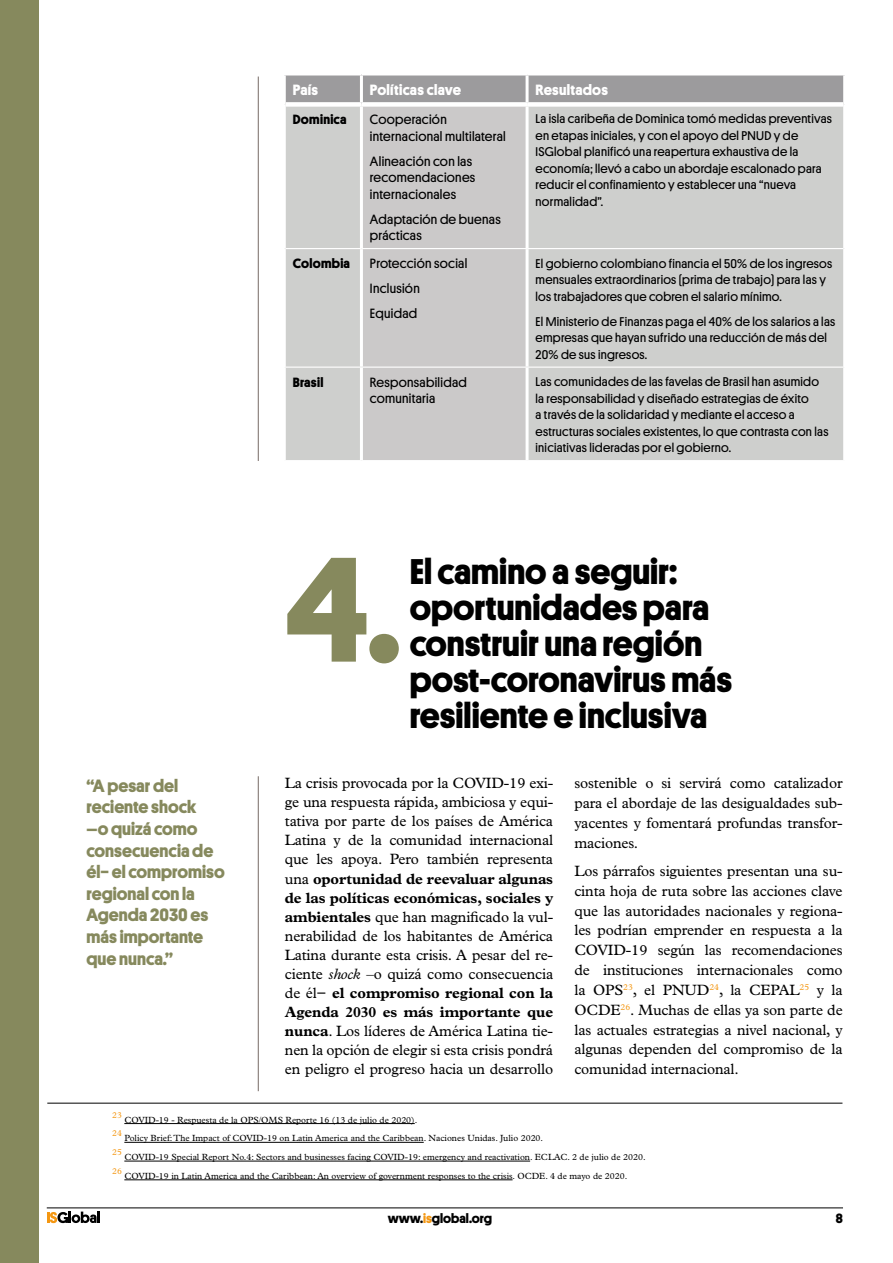
<style>
.page{position:relative;width:893px;height:1263px;background:#fff}
.page>*{position:absolute;margin:0;border:0;box-sizing:border-box;transform-origin:0 0}
.t1{font:700 150px "Platform";color:#86895d}
.t2{font:700 36px/36px "Platform";color:#000}
.t3{font:700 18px/21.6px "Platform";color:#86895d}
.t4{font:15px/19px "Plantin";letter-spacing:-.01em;color:#000;text-align:justify}
.t5{font:700 15px "Platform";letter-spacing:.02em;color:#fff}
.t6{font:13.5px/16.5px "Platform";letter-spacing:.02em;color:#000}
.t7{font:700 13.5px "Platform";letter-spacing:.02em;color:#000}
.t8{font:700 13.5px "Platform";color:#000}
.t9{font:12.75px/16.5px "Platform";letter-spacing:.02em;color:#000}
.t10{font:9px "Plantin";color:#000}
.t11{font:8.7px "Plantin";color:#f49712}
.s1{font-weight:700}
.s2{font-style:italic}
.s3{color:#f49712}
</style>
<div class="page">
<svg style="left:47px;top:1211px;width:53px;height:12px"></svg>
<hr style="left:47px;top:1207px;width:796px;height:1px;background:#000">
<div style="left:0;top:0;width:38px;height:1263px;background:#86895d"></div>
<hr style="left:258px;top:77px;width:1px;height:384px;background:#867b77">
<hr style="left:124px;top:1123px;width:291px;height:1px;background:#000">
<hr style="left:124px;top:1142px;width:300px;height:1px;background:#000">
<hr style="left:124px;top:1161px;width:406px;height:1px;background:#000">
<hr style="left:124px;top:1179px;width:389px;height:1px;background:#000">
<hr style="left:47px;top:1103px;width:795px;height:1px;background:#000">
<div style="left:286px;top:75px;width:557px;height:27px;background:#9c9b9d"></div>
<div style="left:286px;top:107px;width:557px;height:353px;background:#cecfcd"></div>
<div style="left:363px;top:107px;width:163px;height:353px;background:#cbc9c9"></div>
<hr style="left:360px;top:75px;width:3px;height:27px;background:#fff">
<hr style="left:526px;top:75px;width:3px;height:27px;background:#fff">
<hr style="left:286px;top:248px;width:75px;height:1px;background:#fff">
<hr style="left:286px;top:367px;width:75px;height:1px;background:#fff">
<hr style="left:360px;top:107px;width:3px;height:141px;background:#fff">
<hr style="left:360px;top:249px;width:3px;height:118px;background:#fff">
<hr style="left:360px;top:368px;width:3px;height:92px;background:#fff">
<hr style="left:361px;top:248px;width:166px;height:1px;background:#fff">
<hr style="left:361px;top:367px;width:166px;height:1px;background:#fff">
<hr style="left:526px;top:107px;width:3px;height:141px;background:#fff">
<hr style="left:526px;top:249px;width:3px;height:118px;background:#fff">
<hr style="left:526px;top:368px;width:3px;height:92px;background:#fff">
<hr style="left:527px;top:248px;width:316px;height:1px;background:#fff">
<hr style="left:527px;top:367px;width:316px;height:1px;background:#fff">
<hr style="left:258px;top:776px;width:1px;height:315px;background:#867b77">
<p class="t5" style="left:293px;top:79px;width:27px">País</p>
<p class="t5" style="left:370px;top:79px;width:93px">Políticas clave</p>
<p class="t5" style="left:536px;top:79px;width:74px">Resultados</p>
<p class="t7" style="left:293px;top:109px;width:55px">Dominica</p>
<p class="t6" style="left:370px;top:110px;width:137px">Cooperación internacional multilateral</p>
<p class="t6" style="left:370px;top:152px;width:107px">Alineación con las recomendaciones internacionales</p>
<p class="t6" style="left:370px;top:210px;width:132px">Adaptación de buenas prácticas</p>
<p class="t9" style="left:536px;top:110px;width:298px">La isla caribeña de Dominica tomó medidas preventivas en etapas iniciales, y con el apoyo del PNUD y de ISGlobal planificó una reapertura exhaustiva de la economía; llevó a cabo un abordaje escalonado para reducir el confinamiento y establecer una “nueva normalidad”.</p>
<p class="t7" style="left:293px;top:254px;width:59px">Colombia</p>
<p class="t6" style="left:370px;top:250px;width:99px;line-height:25px">Protección social<br>Inclusión<br>Equidad</p>
<p class="t9" style="left:536px;top:254px;width:298px">El gobierno colombiano financia el 50% de los ingresos mensuales extraordinarios (prima de trabajo) para las y los trabajadores que cobren el salario mínimo.</p>
<p class="t9" style="left:536px;top:312px;width:301px">El Ministerio de Finanzas paga el 40% de los salarios a las empresas que hayan sufrido una reducción de más del<br>20% de sus ingresos.</p>
<p class="t7" style="left:293px;top:372px;width:32px">Brasil</p>
<p class="t6" style="left:370px;top:373px;width:98px">Responsabilidad comunitaria</p>
<p class="t9" style="left:536px;top:373px;width:294px">Las comunidades de las favelas de Brasil han asumido la responsabilidad y diseñado estrategias de éxito<br>a través de la solidaridad y mediante el acceso a estructuras sociales existentes, lo que contrasta con las iniciativas lideradas por el gobierno.</p>
<p class="t3" style="left:87px;top:774px;width:140px">“A pesar del reciente shock<br>–o quizá como consecuencia de él− el compromiso regional con la<br>Agenda 2030 es más importante que nunca.”</p>
<h1 class="t1" style="left:285px;top:500px;width:117px">4.</h1>
<h2 class="t2" style="left:410px;top:551px;width:324px">El camino a seguir: oportunidades para construir una región post-coronavirus más resiliente e inclusiva</h2>
<p class="t4" style="left:285px;top:773px;width:270px">La crisis provocada por la COVID-19 exi&shy;ge una respuesta rápida, ambiciosa y equi&shy;tativa por parte de los países de América Latina y de la comunidad internacional que les apoya. Pero también representa una <span class="s1">oportunidad de reevaluar algunas de las políticas económicas, sociales y ambientales</span> que han magnificado la vul&shy;nerabilidad de los habitantes de América Latina durante esta crisis. A pesar del re&shy;ciente <span class="s2">shock</span> –o quizá como consecuencia de él− <span class="s1">el compromiso regional con la Agenda 2030 es más importante que nunca</span>. Los líderes de América Latina tie&shy;nen la opción de elegir si esta crisis pondrá en peligro el progreso hacia un desarrollo</p>
<p class="t4" style="left:574px;top:773px;width:270px;line-height:19.8px">sostenible o si servirá como catalizador para el abordaje de las desigualdades sub&shy;yacentes y fomentará profundas transfor&shy;maciones.</p>
<p class="t4" style="left:574px;top:861px;width:270px;line-height:19.8px">Los párrafos siguientes presentan una su&shy;cinta hoja de ruta sobre las acciones clave que las autoridades nacionales y regiona&shy;les podrían emprender en respuesta a la COVID-19 según las recomendaciones de instituciones internacionales como la OPS<sup>23</sup>, el PNUD<sup>24</sup>, la CEPAL<sup>25</sup> y la OCDE<sup>26</sup>. Muchas de ellas ya son parte de las actuales estrategias a nivel nacional, y algunas dependen del compromiso de la comunidad internacional.</p>
<p class="t11" style="left:112px;top:1110px;width:11px">23</p>
<p class="t10" style="left:124px;top:1114px;width:295px">COVID-19 - Respuesta de la OPS/OMS Reporte 16 (13 de julio de 2020).</p>
<p class="t11" style="left:112px;top:1128px;width:11px">24</p>
<p class="t10" style="left:124px;top:1133px;width:420px">Policy Brief: The Impact of COVID-19 on Latin America and the Caribbean. Naciones Unidas. Julio 2020.</p>
<p class="t11" style="left:112px;top:1147px;width:11px">25</p>
<p class="t10" style="left:124px;top:1152px;width:523px">COVID-19 Special Report No.4: Sectors and businesses facing COVID-19: emergency and reactivation. ECLAC. 2 de julio de 2020.</p>
<p class="t11" style="left:112px;top:1166px;width:11px">26</p>
<p class="t10" style="left:124px;top:1171px;width:505px">COVID-19 in Latin America and the Caribbean: An overview of government responses to the crisis. OCDE. 4 de mayo de 2020.</p>
<p class="t8" style="left:388px;top:1208px;width:106px">www.<span class="s3">is</span>global.org</p>
<p class="t7" style="left:836px;top:1208px;width:9px">8</p>
</div>
